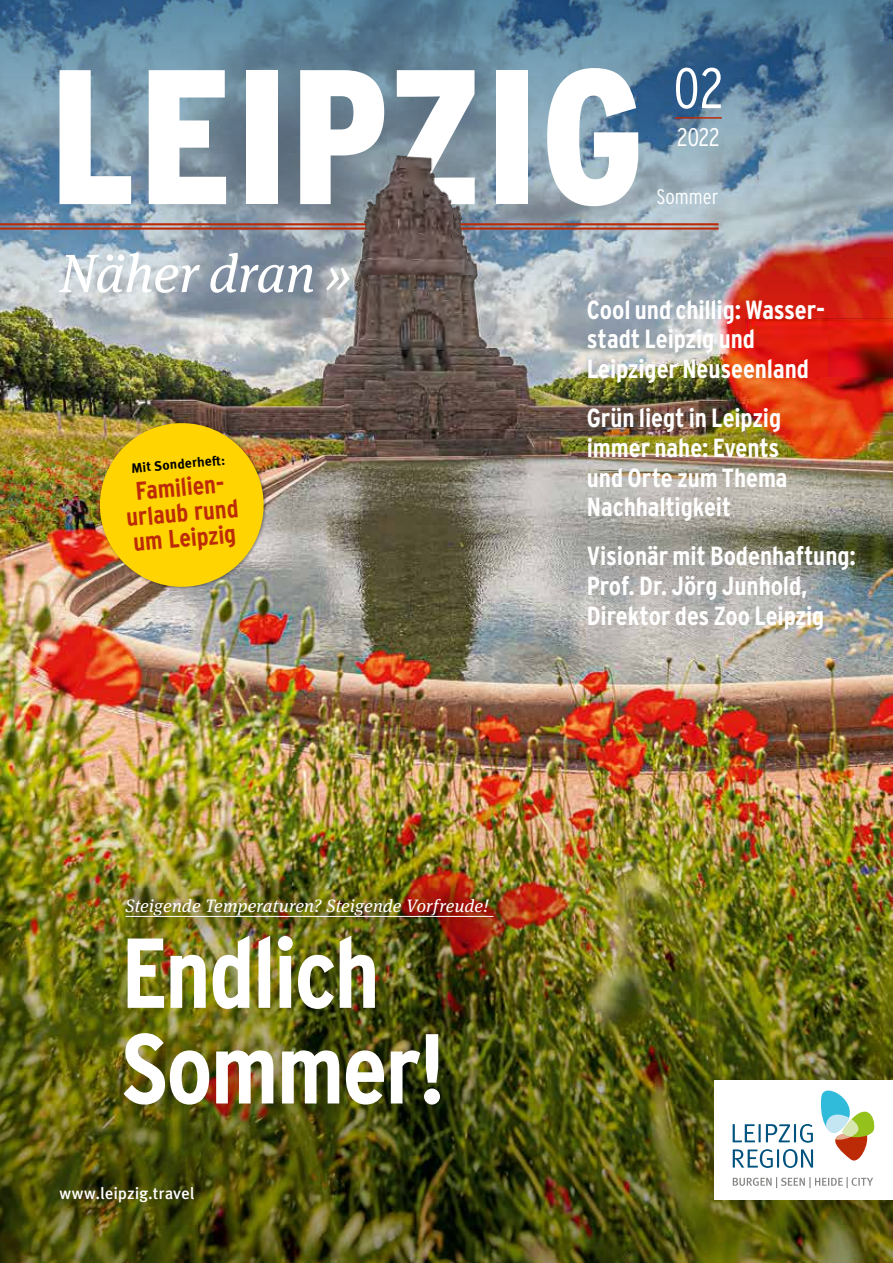
<style>
.page{position:relative;width:893px;height:1263px;background:#fff}
.page>*{position:absolute;margin:0;border:0;box-sizing:border-box;transform-origin:0 0}
.t1{font:700 99px/95.7px "Interstate Condensed";letter-spacing:-.02em;color:#fff}
.t2{font:300 57px "Interstate Condensed";color:#fff}
.t3{font:italic 54px "Meta Serif Pro";letter-spacing:-.005em;color:#fff}
.t4{font:700 26.25px/29.7px "Interstate Condensed";letter-spacing:-.005em;color:#fff}
.t5{font:700 25.5px/25.5px "Interstate Condensed";color:#bc2b06;text-align:center}
.t6{font:300 25.5px "Interstate Condensed";color:#fff}
.t7{font:300 21px "Interstate Condensed";color:#fff}
.t8{font:italic 18px "Meta Serif Pro";letter-spacing:.005em;color:#fff}
.t9{font:500 16.5px "Meta Pro";color:#fff}
.t10{font:700 13.5px "Meta Pro";color:#000}
</style>
<div class="page">
<img style="left:0;top:376px;width:893px;height:402px">
<img style="left:0;top:778px;width:893px;height:485px">
<img style="left:104px;top:874px;width:77px;height:76px;border-radius:50%">
<img style="left:142px;top:874px;width:77px;height:76px;border-radius:50%">
<img style="left:181px;top:874px;width:76px;height:76px;border-radius:50%">
<img style="left:219px;top:874px;width:77px;height:76px;border-radius:50%">
<img style="left:257px;top:874px;width:77px;height:76px;border-radius:50%">
<img style="left:296px;top:874px;width:76px;height:76px;border-radius:50%">
<img style="left:334px;top:874px;width:76px;height:76px;border-radius:50%">
<img style="left:372px;top:874px;width:77px;height:76px;border-radius:50%">
<img style="left:410px;top:874px;width:77px;height:76px;border-radius:50%">
<img style="left:449px;top:874px;width:76px;height:76px;border-radius:50%">
<hr style="left:125px;top:916px;width:368px;height:1px;background:#fff">
<div style="left:714px;top:1080px;width:179px;height:119px;background:#fff"></div>
<svg style="left:733px;top:1177px;width:140px;height:11px"></svg>
<svg style="left:733px;top:1090px;width:142px;height:78px"></svg>
<img style="left:0;top:0;width:893px;height:376px">
<img style="left:96px;top:419px;width:171px;height:171px">
<h3 class="t3" style="left:60px;top:234px;width:294px">Näher dran »</h3>
<p class="t10" style="left:130px;top:457px;width:96px;rotate:-5deg">Mit Sonderheft :</p>
<p class="t5" style="left:123px;top:479px;width:114px;rotate:-5deg">Familien&shy;urlaub rund um Leipzig</p>
<h2 class="t2" style="left:673px;top:56px;width:52px">02</h2>
<p class="t6" style="left:677px;top:122px;width:44px">2022</p>
<p class="t7" style="left:657px;top:185px;width:64px">Sommer</p>
<p class="t4" style="left:587px;top:294px;width:240px">Cool und chillig: Wasser&shy;stadt Leipzig und<br>Leipziger Neuseenland</p>
<p class="t4" style="left:587px;top:403px;width:202px">Grün liegt in Leipzig immer nahe: Events und Orte zum Thema<br>Nachhaltigkeit</p>
<p class="t4" style="left:587px;top:541px;width:271px">Visionär mit Bodenhaftung:<br>Prof. Dr. Jörg Junhold,<br>Direktor des Zoo Leipzig</p>
<p class="t8" style="left:125px;top:893px;width:365px">Steigende Temperaturen? Steigende Vorfreude!</p>
<h1 class="t1" style="left:121px;top:925px;width:325px">Endlich<br>Sommer!</h1>
<p class="t9" style="left:60px;top:1181px;width:136px">www.leipzig.travel</p>
</div>
